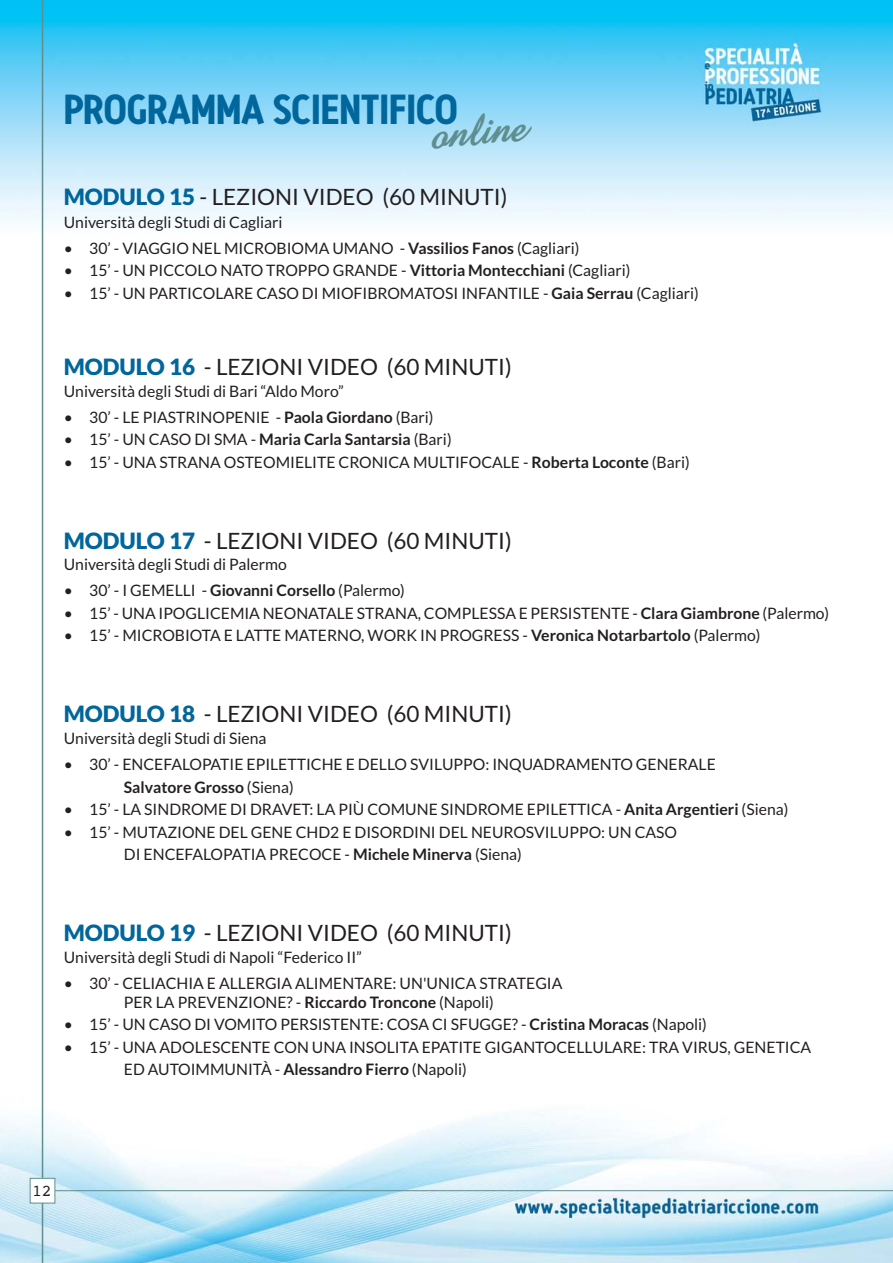
<style>
.page{position:relative;width:893px;height:1263px;background:#fff}
.page>*{position:absolute;margin:0;border:0;box-sizing:border-box;transform-origin:0 0}
.t1{font:italic 43.5px "Amaze D Bold";color:#5f8e90}
.t2{font:700 40.5px "Antitled";color:#00669b}
.t3{font:22.5px "Lato";color:#231f20}
.t4{font:16.5px "Courier";color:#231f20}
.t5{font:15.75px/22.5px "Lato";color:#231f20}
.s1{font-weight:900;color:#00669b}
.s2{font-weight:700}
</style>
<div class="page">
<img style="left:0;top:0;width:893px;height:1263px">
<hr style="left:43px;top:1190px;width:850px;height:1px;background:#5f8e90">
<hr style="left:42px;top:0;width:1px;height:1263px;background:#5f8e90">
<div style="left:31px;top:1179px;width:24px;height:24px;background:#fff"></div>
<div style="left:30px;top:1178px;width:25px;height:25px;border:1px solid #5f8e90"></div>
<h2 class="t2" style="left:64px;top:87px;width:395px">PROGRAMMA SCIENTIFICO</h2>
<h1 class="t1" style="left:428px;top:107px;width:96px;rotate:-5deg">online</h1>
<h3 class="t3" style="left:64px;top:189px;width:445px"><span class="s1">MODULO 15</span> - LEZIONI VIDEO (60 MINUTI)</h3>
<p class="t5" style="left:64px;top:212px;width:220px">Università degli Studi di Cagliari</p>
<p class="t5" style="left:64px;top:238px;width:517px">• 30’ - VIAGGIO NEL MICROBIOMA UMANO - <span class="s2">Vassilios Fanos</span> (Cagliari)</p>
<p class="t5" style="left:64px;top:261px;width:568px">• 15’ - UN PICCOLO NATO TROPPO GRANDE - <span class="s2">Vittoria Montecchiani</span> (Cagliari)</p>
<p class="t5" style="left:64px;top:283px;width:637px">• 15’ - UN PARTICOLARE CASO DI MIOFIBROMATOSI INFANTILE - <span class="s2">Gaia Serrau</span> (Cagliari)</p>
<h3 class="t3" style="left:64px;top:358px;width:450px"><span class="s1">MODULO 16</span> - LEZIONI VIDEO (60 MINUTI)</h3>
<p class="t5" style="left:64px;top:381px;width:282px">Università degli Studi di Bari “Aldo Moro”</p>
<p class="t5" style="left:64px;top:407px;width:371px">• 30’ - LE PIASTRINOPENIE - <span class="s2">Paola Giordano</span> (Bari)</p>
<p class="t5" style="left:64px;top:430px;width:389px">• 15’ - UN CASO DI SMA - <span class="s2">Maria Carla Santarsia</span> (Bari)</p>
<p class="t5" style="left:64px;top:452px;width:628px">• 15’ - UNA STRANA OSTEOMIELITE CRONICA MULTIFOCALE - <span class="s2">Roberta Loconte</span> (Bari)</p>
<h3 class="t3" style="left:64px;top:532px;width:450px"><span class="s1">MODULO 17</span> - LEZIONI VIDEO (60 MINUTI)</h3>
<p class="t5" style="left:64px;top:555px;width:224px">Università degli Studi di Palermo</p>
<p class="t5" style="left:64px;top:581px;width:343px">• 30’ - I GEMELLI - <span class="s2">Giovanni Corsello</span> (Palermo)</p>
<p class="t5" style="left:64px;top:603px;width:767px">• 15’ - UNA IPOGLICEMIA NEONATALE STRANA, COMPLESSA E PERSISTENTE - <span class="s2">Clara Giambrone</span> (Palermo)</p>
<p class="t5" style="left:64px;top:626px;width:698px">• 15’ - MICROBIOTA E LATTE MATERNO, WORK IN PROGRESS - <span class="s2">Veronica Notarbartolo</span> (Palermo)</p>
<h3 class="t3" style="left:64px;top:706px;width:450px"><span class="s1">MODULO 18</span> - LEZIONI VIDEO (60 MINUTI)</h3>
<p class="t5" style="left:64px;top:728px;width:204px">Università degli Studi di Siena</p>
<p class="t5" style="left:124px;top:754px;width:593px;text-indent:-60px">• 30’ - ENCEFALOPATIE EPILETTICHE E DELLO SVILUPPO: INQUADRAMENTO GENERALE<br><span class="s2">Salvatore Grosso</span> (Siena)</p>
<p class="t5" style="left:64px;top:799px;width:726px">• 15’ - LA SINDROME DI DRAVET: LA PIÙ COMUNE SINDROME EPILETTICA - <span class="s2">Anita Argentieri</span> (Siena)</p>
<p class="t5" style="left:124px;top:822px;width:555px;text-indent:-60px">• 15’ - MUTAZIONE DEL GENE CHD2 E DISORDINI DEL NEUROSVILUPPO: UN CASO<br>DI ENCEFALOPATIA PRECOCE - <span class="s2">Michele Minerva</span> (Siena)</p>
<h3 class="t3" style="left:64px;top:924px;width:450px"><span class="s1">MODULO 19</span> - LEZIONI VIDEO (60 MINUTI)</h3>
<p class="t5" style="left:64px;top:947px;width:300px">Università degli Studi di Napoli “Federico II”</p>
<p class="t5" style="left:64px;top:975px;width:500px;line-height:18.9px;text-align:center">• 30’ - CELIACHIA E ALLERGIA ALIMENTARE: UN'UNICA STRATEGIA<br>PER LA PREVENZIONE? - <span class="s2">Riccardo Troncone</span> (Napoli)</p>
<p class="t5" style="left:64px;top:1014px;width:645px">• 15’ - UN CASO DI VOMITO PERSISTENTE: COSA CI SFUGGE? - <span class="s2">Cristina Moracas</span> (Napoli)</p>
<p class="t5" style="left:124px;top:1037px;width:689px;text-indent:-60px">• 15’ - UNA ADOLESCENTE CON UNA INSOLITA EPATITE GIGANTOCELLULARE: TRA VIRUS, GENETICA<br>ED AUTOIMMUNITÀ - <span class="s2">Alessandro Fierro</span> (Napoli)</p>
<p class="t4" style="left:32px;top:1184px;width:21px">12</p>
</div>
